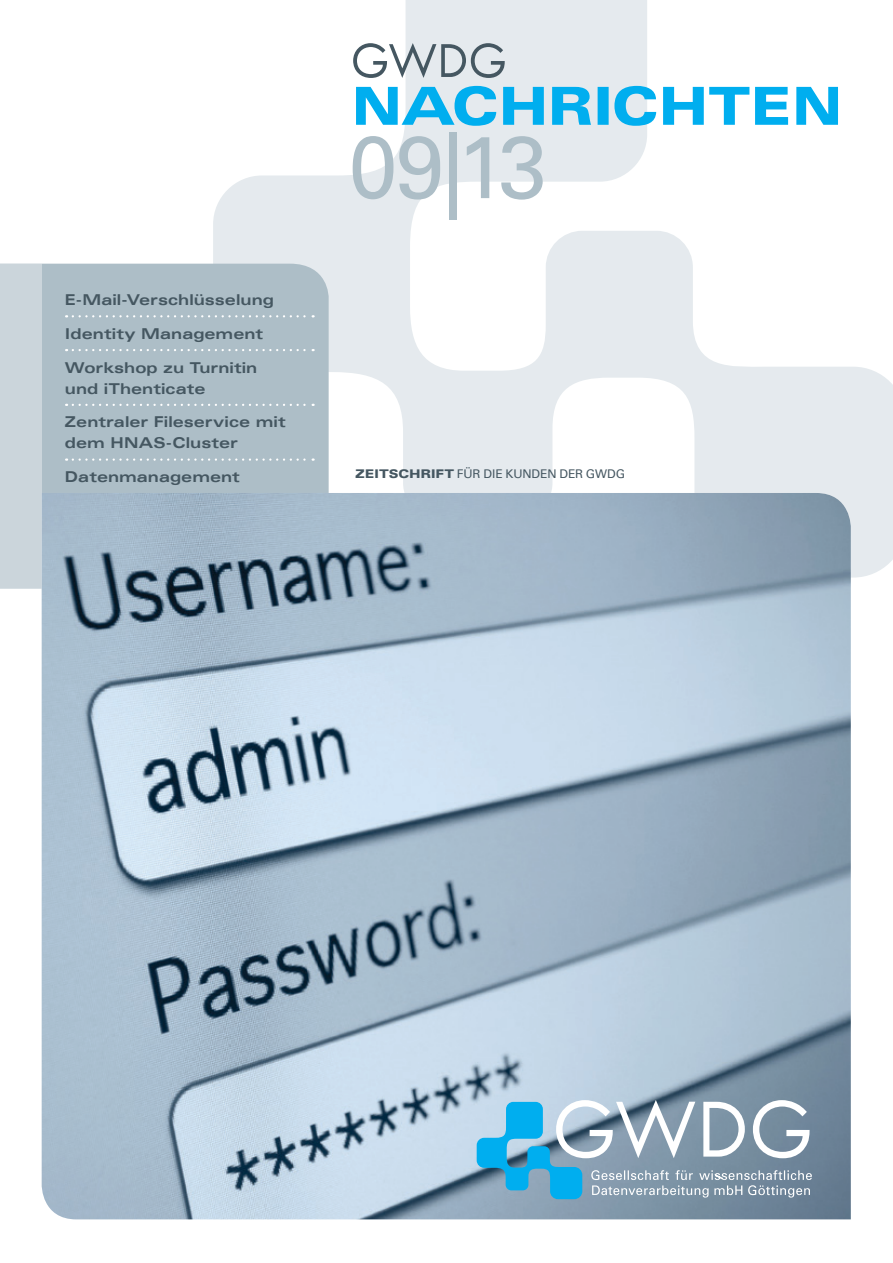
<style>
.page{position:relative;width:893px;height:1263px;background:#fff}
.page>*{position:absolute;margin:0;border:0;box-sizing:border-box;transform-origin:0 0}
.t1{font:87.9px "Univers Com 55 Roman";color:#adbec7}
.t2{font:15px/21px "Univers Com 63 Bold Ext";color:#455761}
.t3{font:12px "Univers Com 55 Roman";letter-spacing:-.005em;color:#455761}
.s1{font-family:"Univers Com 73 Black Ext"}
</style>
<div class="page">
<svg style="left:213px;top:0;width:680px;height:578px"></svg>
<div style="left:42px;top:264px;width:287px;height:229px;background:#adbec7"></div>
<div style="left:0;top:264px;width:42px;height:325px;background:#cbd5db"></div>
<img style="left:42px;top:493px;width:809px;height:726px">
<svg style="left:73px;top:315px;width:241px;height:2px"></svg>
<svg style="left:73px;top:349px;width:241px;height:2px"></svg>
<svg style="left:73px;top:404px;width:241px;height:2px"></svg>
<svg style="left:73px;top:458px;width:241px;height:3px"></svg>
<svg style="left:353px;top:43px;width:152px;height:35px"></svg>
<svg style="left:356px;top:86px;width:482px;height:40px"></svg>
<svg style="left:477px;top:1100px;width:335px;height:99px;background:#85abc1"></svg>
<p class="t2" style="left:65px;top:289px;width:210px">E-Mail-Verschlüsselung</p>
<p class="t2" style="left:65px;top:323px;width:200px">Identity Management</p>
<p class="t2" style="left:65px;top:357px;width:194px">Workshop zu Turnitin und iThenticate</p>
<p class="t2" style="left:65px;top:411px;width:222px">Zentraler Fileservice mit dem HNAS-Cluster</p>
<p class="t2" style="left:65px;top:466px;width:177px">Datenmanagement</p>
<h1 class="t1" style="left:349px;top:114px;width:199px">09|13</h1>
<p class="t3" style="left:355px;top:466px;width:271px"><span class="s1">ZEITSCHRIFT</span> FÜR DIE KUNDEN DER GWDG</p>
</div>
